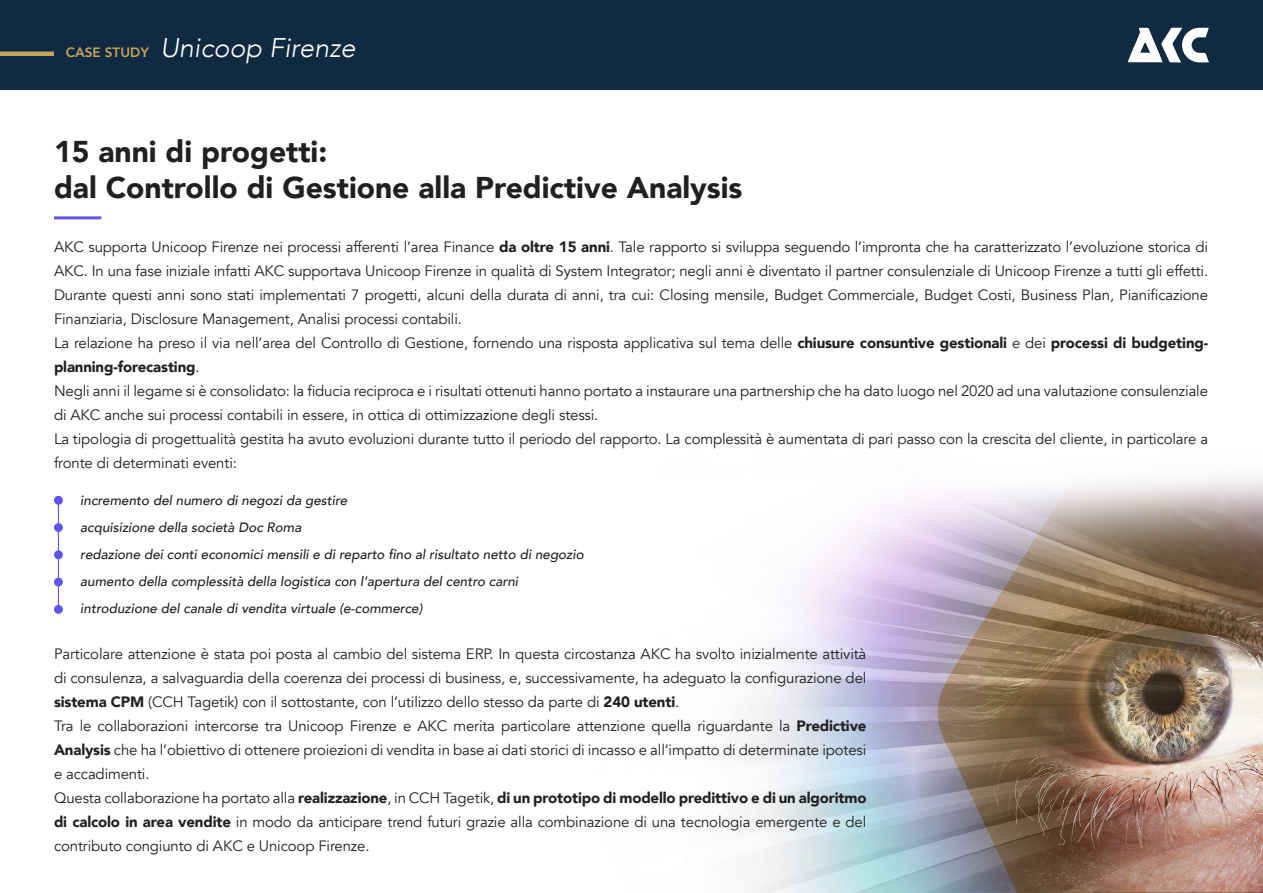
<style>
.page{position:relative;width:1263px;height:893px;background:#fff}
.page>*{position:absolute;margin:0;border:0;box-sizing:border-box;transform-origin:0 0}
.t1{font:900 30px/36px "Avenir";color:#202020}
.t2{font:italic 300 27px "Avenir";color:#fff}
.t3{font:15px/24px "Avenir";letter-spacing:-.01em;color:#202020}
.t4{font:italic 500 13.5px/27px "Avenir";color:#202020}
.s1{font-weight:800;font-style:normal;font-size:13.5px;color:#c7a45d}
.s2{font-weight:900}
</style>
<div class="page">
<img style="left:742px;top:477px;width:521px;height:416px">
<div style="left:0;top:0;width:1263px;height:90px;background:#102a41"></div>
<svg style="left:1128px;top:28px;width:81px;height:35px"></svg>
<hr style="left:0;top:52px;width:54px;height:4px;background:#c7a45d">
<hr style="left:54px;top:216px;width:47px;height:3px;background:#5d55ed">
<div style="left:54px;top:496px;width:9px;height:9px;background:#5d55ed;border-radius:50%"></div>
<div style="left:54px;top:523px;width:9px;height:9px;background:#5d55ed;border-radius:50%"></div>
<div style="left:54px;top:550px;width:9px;height:9px;background:#5d55ed;border-radius:50%"></div>
<div style="left:54px;top:605px;width:9px;height:9px;background:#5d55ed;border-radius:50%"></div>
<div style="left:54px;top:578px;width:9px;height:8px;background:#5d55ed;border-radius:50%"></div>
<hr style="left:58px;top:500px;width:1px;height:110px;background:#5d55ed">
<h2 class="t2" style="left:66px;top:32px;width:291px"><span class="s1">CASE STUDY</span> Unicoop Firenze</h2>
<h1 class="t1" style="left:54px;top:133px;width:690px">15 anni di progetti:<br>dal Controllo di Gestione alla Predictive Analysis</h1>
<p class="t3" style="left:54px;top:235px;width:1156px">AKC supporta Unicoop Firenze nei processi afferenti l’area Finance <span class="s2">da oltre 15 anni</span>. Tale rapporto si sviluppa seguendo l’impronta che ha caratterizzato l’evoluzione storica di AKC. In una fase iniziale infatti AKC supportava Unicoop Firenze in qualità di System Integrator; negli anni è diventato il partner consulenziale di Unicoop Firenze a tutti gli effetti.<br>Durante questi anni sono stati implementati 7 progetti, alcuni della durata di anni, tra cui: Closing mensile, Budget Commerciale, Budget Costi, Business Plan, Pianificazione Finanziaria, Disclosure Management, Analisi processi contabili.<br>La relazione ha preso il via nell’area del Controllo di Gestione, fornendo una risposta applicativa sul tema delle <span class="s2">chiusure consuntive gestionali</span> e dei <span class="s2">processi di budgeting&shy;planning-forecasting</span>.<br>Negli anni il legame si è consolidato: la fiducia reciproca e i risultati ottenuti hanno portato a instaurare una partnership che ha dato luogo nel 2020 ad una valutazione consulenziale di AKC anche sui processi contabili in essere, in ottica di ottimizzazione degli stessi.<br>La tipologia di progettualità gestita ha avuto evoluzioni durante tutto il periodo del rapporto. La complessità è aumentata di pari passo con la crescita del cliente, in particolare a fronte di determinati eventi:</p>
<p class="t4" style="left:80px;top:487px;width:505px">incremento del numero di negozi da gestire<br>acquisizione della società Doc Roma<br>redazione dei conti economici mensili e di reparto fino al risultato netto di negozio aumento della complessità della logistica con l’apertura del centro carni introduzione del canale di vendita virtuale (e-commerce)</p>
<p class="t3" style="left:54px;top:642px;width:814px">Particolare attenzione è stata poi posta al cambio del sistema ERP. In questa circostanza AKC ha svolto inizialmente attività di consulenza, a salvaguardia della coerenza dei processi di business, e, successivamente, ha adeguato la configurazione del <span class="s2">sistema CPM</span> (CCH Tagetik) con il sottostante, con l’utilizzo dello stesso da parte di <span class="s2">240 utenti</span>.<br>Tra le collaborazioni intercorse tra Unicoop Firenze e AKC merita particolare attenzione quella riguardante la <span class="s2">Predictive Analysis</span> che ha l’obiettivo di ottenere proiezioni di vendita in base ai dati storici di incasso e all’impatto di determinate ipotesi e accadimenti.<br>Questa collaborazione ha portato alla <span class="s2">realizzazione</span>, in CCH Tagetik, <span class="s2">di un prototipo di modello predittivo e di un algoritmo di calcolo in area vendite</span> in modo da anticipare trend futuri grazie alla combinazione di una tecnologia emergente e del contributo congiunto di AKC e Unicoop Firenze.</p>
</div>
